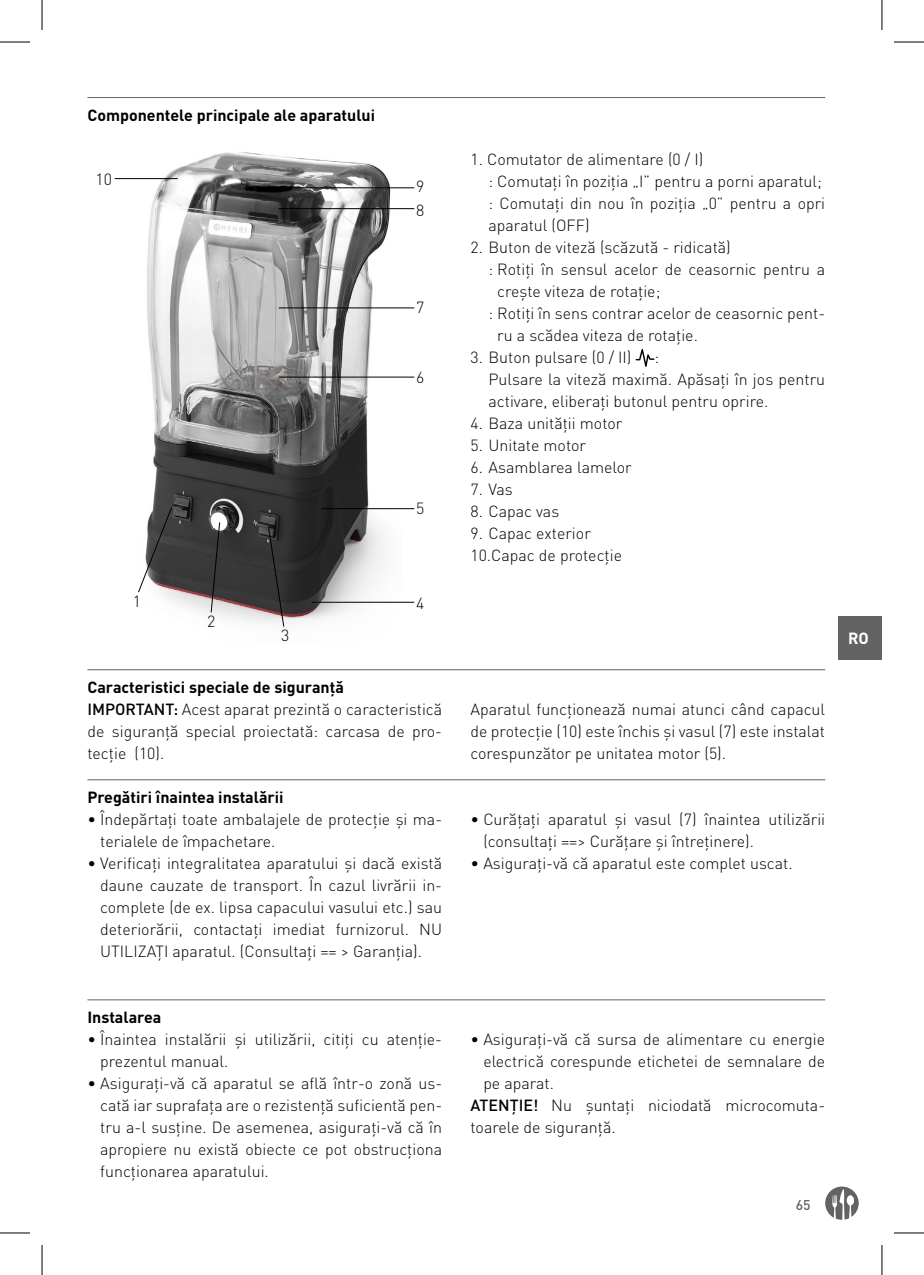
<style>
.page{position:relative;width:924px;height:1275px;background:#fff}
.page>*{position:absolute;margin:0;border:0;box-sizing:border-box;transform-origin:0 0}
.t1{font:300 16px/22px "DIN Pro";color:#000}
.t2{font:700 16px "DIN Pro";color:#000}
.t3{font:700 16px "DIN Pro";color:#fff}
.t4{font:500 14px "DIN Pro";color:#646363}
.s1{font-weight:700}
.s2{font-weight:500}
</style>
<div class="page">
<svg style="left:825px;top:1186px;width:33px;height:33px"></svg>
<div style="left:838px;top:616px;width:43px;height:43px;background:#646363"></div>
<hr style="left:87px;top:97px;width:737px;height:1px;background:#646363">
<img style="left:114px;top:152px;width:287px;height:471px">
<hr style="left:115px;top:178px;width:62px;height:1px;background:#000">
<hr style="left:278px;top:187px;width:136px;height:1px;background:#000">
<hr style="left:278px;top:208px;width:136px;height:1px;background:#000">
<hr style="left:278px;top:307px;width:136px;height:1px;background:#000">
<hr style="left:278px;top:376px;width:136px;height:1px;background:#000">
<hr style="left:311px;top:602px;width:103px;height:1px;background:#000">
<svg style="left:267px;top:525px;width:18px;height:102px"></svg>
<hr style="left:321px;top:508px;width:93px;height:1px;background:#000">
<svg style="left:210px;top:521px;width:11px;height:92px"></svg>
<svg style="left:137px;top:505px;width:36px;height:88px"></svg>
<svg style="left:635px;top:349px;width:19px;height:18px"></svg>
<hr style="left:87px;top:669px;width:737px;height:1px;background:#646363">
<hr style="left:87px;top:779px;width:737px;height:1px;background:#646363">
<hr style="left:87px;top:999px;width:737px;height:1px;background:#646363">
<hr style="left:0;top:42px;width:30px;height:1px;background:#000">
<hr style="left:893px;top:42px;width:30px;height:1px;background:#000">
<hr style="left:0;top:1232px;width:30px;height:1px;background:#000">
<hr style="left:893px;top:1232px;width:30px;height:1px;background:#000">
<hr style="left:42px;top:0;width:1px;height:30px;background:#000">
<hr style="left:42px;top:1245px;width:1px;height:30px;background:#000">
<hr style="left:881px;top:0;width:1px;height:30px;background:#000">
<hr style="left:881px;top:1245px;width:1px;height:30px;background:#000">
<p class="t2" style="left:87px;top:102px;width:289px">Componentele principale ale aparatului</p>
<p class="t1" style="left:96px;top:167px;width:18px">10</p>
<p class="t1" style="left:416px;top:175px;width:10px">9</p>
<p class="t1" style="left:416px;top:198px;width:10px">8</p>
<p class="t1" style="left:416px;top:296px;width:10px">7</p>
<p class="t1" style="left:416px;top:365px;width:10px">6</p>
<p class="t1" style="left:133px;top:589px;width:10px">1</p>
<p class="t1" style="left:207px;top:610px;width:10px">2</p>
<p class="t1" style="left:281px;top:623px;width:10px">3</p>
<p class="t1" style="left:416px;top:497px;width:10px">5</p>
<p class="t1" style="left:416px;top:591px;width:10px">4</p>
<p class="t1" style="left:87px;top:675px;width:356px"><span class="s1">Caracteristici speciale de siguranță<br></span><span class="s2">IMPORTANT:</span> Acest aparat prezintă o caracteristică de siguranță special proiectată: carcasa de pro&shy;tecție (10).</p>
<p class="t2" style="left:87px;top:784px;width:198px">Pregătiri înaintea instalării</p>
<p class="t1" style="left:100px;top:807px;width:343px;text-indent:-13px">• Îndepărtați toate ambalajele de protecție și ma&shy;terialele de împachetare.</p>
<p class="t1" style="left:100px;top:851px;width:343px;text-align:justify;text-indent:-13px">• Verificați integralitatea aparatului și dacă există daune cauzate de transport. În cazul livrării in&shy;complete (de ex. lipsa capacului vasului etc.) sau deteriorării, contactați imediat furnizorul. NU UTILIZAȚI aparatul. (Consultați == &gt; Garanția).</p>
<p class="t2" style="left:87px;top:1004px;width:75px">Instalarea</p>
<p class="t1" style="left:100px;top:1027px;width:343px;text-indent:-13px">• Înaintea instalării și utilizării, citiți cu atenție&shy;prezentul manual.</p>
<p class="t1" style="left:100px;top:1071px;width:343px;text-align:justify;text-indent:-13px">• Asigurați-vă că aparatul se află într-o zonă us&shy;cată iar suprafața are o rezistență suficientă pen&shy;tru a-l susține. De asemenea, asigurați-vă că în apropiere nu există obiecte ce pot obstrucționa funcționarea aparatului.</p>
<p class="t1" style="left:488px;top:147px;width:338px;text-indent:-18px">1. Comutator de alimentare (0 / I)<br>: Comutați în poziția „I” pentru a porni aparatul; : Comutați din nou în poziția „0” pentru a opri aparatul (OFF)</p>
<p class="t1" style="left:470px;top:235px;width:262px">2. Buton de viteză (scăzută - ridicată)</p>
<p class="t1" style="left:488px;top:257px;width:338px">: Rotiți în sensul acelor de ceasornic pentru a</p>
<p class="t1" style="left:497px;top:279px;width:164px">crește viteza de rotație;</p>
<p class="t1" style="left:488px;top:301px;width:338px">: Rotiți în sens contrar acelor de ceasornic pent-</p>
<p class="t1" style="left:497px;top:323px;width:202px">ru a scădea viteza de rotație.</p>
<p class="t1" style="left:470px;top:345px;width:162px">3. Buton pulsare (0 / II)</p>
<p class="t1" style="left:488px;top:345px;width:338px;text-indent:166px">:<br>Pulsare la viteză maximă. Apăsați în jos pentru activare, eliberați butonul pentru oprire.</p>
<p class="t1" style="left:470px;top:411px;width:153px">4. Baza unității motor</p>
<p class="t1" style="left:470px;top:433px;width:117px">5. Unitate motor</p>
<p class="t1" style="left:470px;top:455px;width:163px">6. Asamblarea lamelor</p>
<p class="t1" style="left:470px;top:477px;width:44px">7. Vas</p>
<p class="t1" style="left:470px;top:499px;width:90px">8. Capac vas</p>
<p class="t1" style="left:470px;top:521px;width:153px">9. Capac exterior<br>10.Capac de protecție</p>
<p class="t1" style="left:470px;top:697px;width:356px;text-align:justify">Aparatul funcționează numai atunci când capacul de protecție (10) este închis și vasul (7) este instalat corespunzător pe unitatea motor (5).</p>
<p class="t1" style="left:483px;top:807px;width:343px;text-indent:-13px">• Curățați aparatul și vasul (7) înaintea utilizării (consultați ==&gt; Curățare și întreținere).</p>
<p class="t1" style="left:470px;top:851px;width:323px">• Asigurați-vă că aparatul este complet uscat.</p>
<p class="t3" style="left:847px;top:625px;width:22px">RO</p>
<p class="t1" style="left:470px;top:1027px;width:356px">• Asigurați-vă că sursa de alimentare cu energie</p>
<p class="t1" style="left:483px;top:1049px;width:343px">electrică corespunde etichetei de semnalare de</p>
<p class="t1" style="left:483px;top:1071px;width:72px">pe aparat.</p>
<p class="t1" style="left:470px;top:1093px;width:356px"><span class="s2">ATENȚIE!</span> Nu șuntați niciodată microcomuta-</p>
<p class="t1" style="left:470px;top:1115px;width:146px">toarele de siguranță.</p>
<p class="t4" style="left:795px;top:1193px;width:16px">65</p>
</div>
